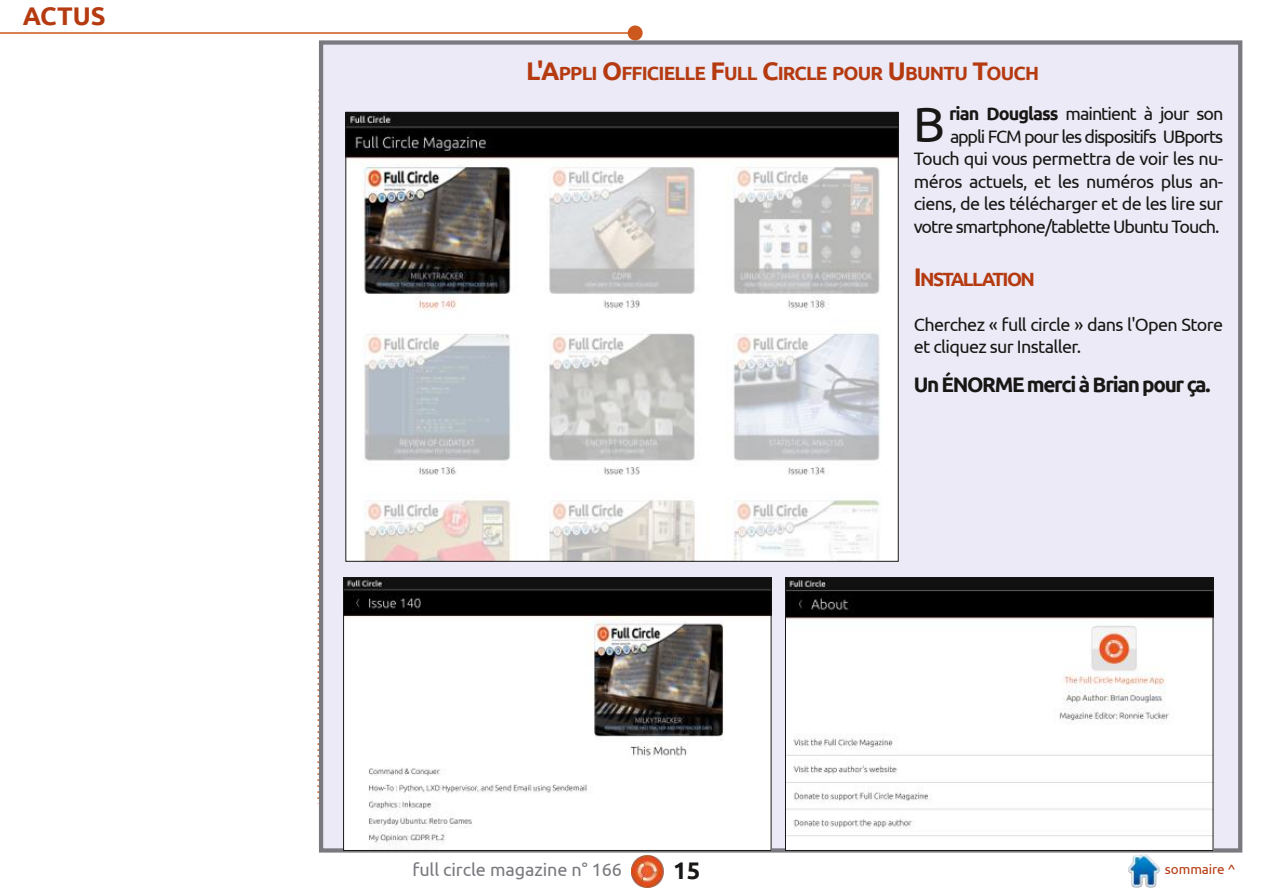
<style>
.page{position:relative;width:1263px;height:893px;background:#fff}
.page>*{position:absolute;margin:0;border:0;box-sizing:border-box;transform-origin:0 0}
.t1{font:49.65px "Ubuntu";color:#181715}
.t2{font:700 25.5px "Ubuntu";color:#b53a10}
.t3{font:700 24px "Ubuntu";color:#181715}
.t4{font:700 21px "Ubuntu";letter-spacing:-.065em;color:#181715}
.t5{font:700 19.2px "Ubuntu";letter-spacing:-.045em;color:#b53a10}
.t6{font:700 19.2px "Ubuntu";letter-spacing:-.085em;color:#b53a10}
.t7{font:18px/22.5px "Ubuntu";letter-spacing:-.035em;color:#181715;text-align:right}
.t8{font:18px "Ubuntu";letter-spacing:-.005em;color:#79797f}
.t9{font:13.5px "Ubuntu";letter-spacing:-.005em;color:#b53a10}
.s1{font-size:25.5px}
.s2{font-weight:700}
</style>
<div class="page">
<img style="left:631px;top:855px;width:33px;height:33px">
<img style="left:1128px;top:855px;width:32px;height:32px">
<hr style="left:0;top:32px;width:635px;height:2px;background:#cd581e">
<div style="left:628px;top:25px;width:15px;height:15px;background:#cd581e;border-radius:50%"></div>
<svg style="left:317px;top:89px;width:2px;height:715px"></svg>
<div style="left:321px;top:43px;width:919px;height:807px;background:#ebeaf6"></div>
<div style="left:319px;top:40px;width:923px;height:813px;border:4px solid #79797f"></div>
<img style="left:348px;top:114px;width:548px;height:445px">
<img style="left:346px;top:580px;width:423px;height:268px">
<div style="left:344px;top:578px;width:427px;height:272px;border:1px solid #181715"></div>
<img style="left:787px;top:580px;width:424px;height:268px">
<div style="left:785px;top:578px;width:428px;height:272px;border:1px solid #181715"></div>
<h2 class="t2" style="left:23px;top:1px;width:84px">ACTUS</h2>
<p class="t5" style="left:526px;top:62px;width:515px"><span class="s1">L'A</span>PPLI <span class="s1">O</span>FFICIELLE <span class="s1">F</span>ULL <span class="s1">C</span>IRCLE POUR <span class="s1">U</span>BUNTU <span class="s1">T</span>OUCH</p>
<p class="t7" style="left:914px;top:102px;width:311px"><span class="s2">rian Douglass</span> maintient à jour son appli FCM pour les dispositifs UBports Touch qui vous permettra de voir les nu&shy;méros actuels, et les numéros plus an&shy;ciens, de les télécharger et de les lire sur votre smartphone/tablette Ubuntu Touch.</p>
<p class="t6" style="left:914px;top:268px;width:123px"><span class="s1">I</span>NSTALLATION</p>
<p class="t7" style="left:914px;top:313px;width:311px;text-align:left">Cherchez « full circle » dans l'Open Store et cliquez sur Installer.</p>
<p class="t4" style="left:914px;top:373px;width:298px">Un ÉNORME merci à Brian pour ça.</p>
<h1 class="t1" style="left:913px;top:96px;width:33px">B</h1>
<p class="t8" style="left:412px;top:859px;width:211px">full circle magazine n° 166</p>
<h3 class="t3" style="left:673px;top:857px;width:29px">15</h3>
<p class="t9" style="left:1165px;top:861px;width:72px">sommaire ^</p>
</div>
